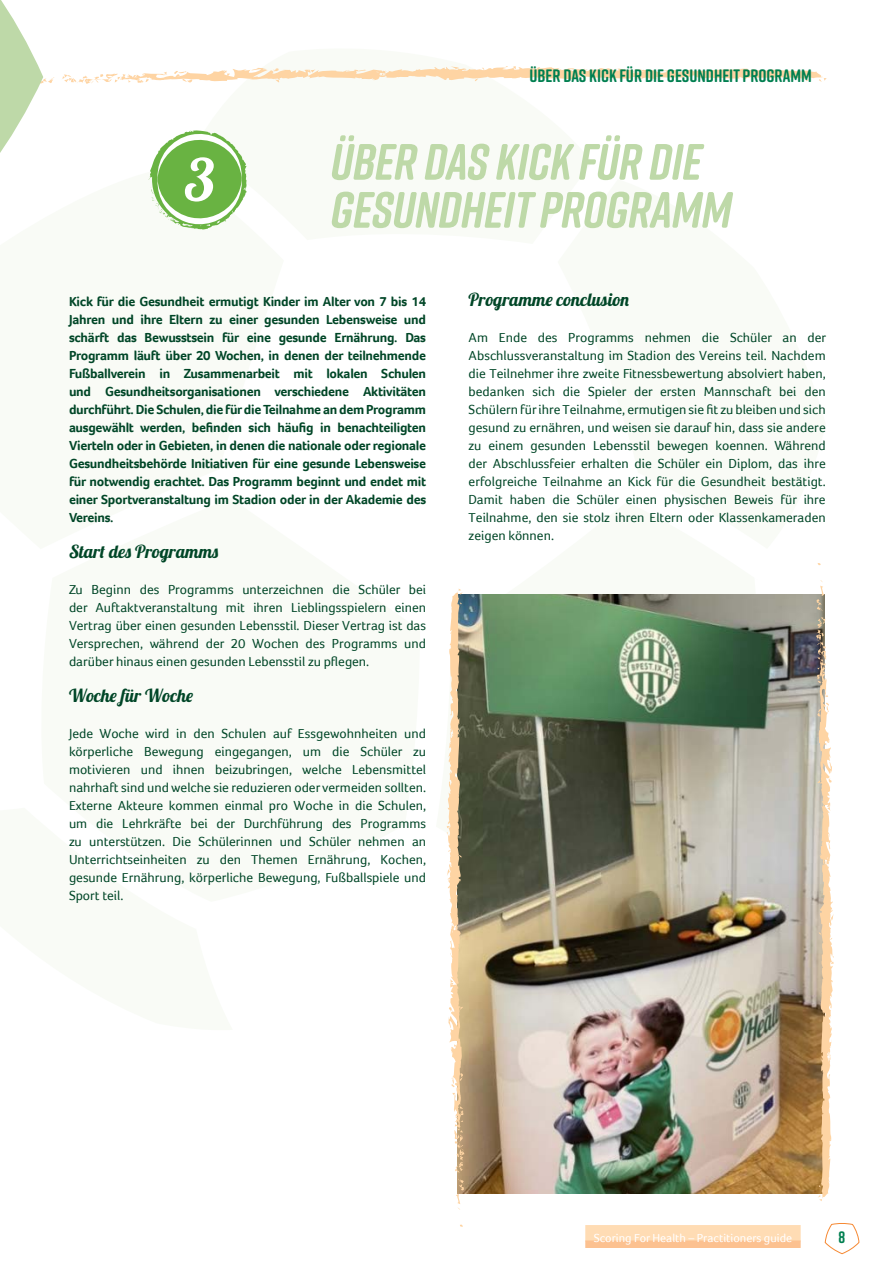
<style>
.page{position:relative;width:893px;height:1263px;background:#fff}
.page>*{position:absolute;margin:0;border:0;box-sizing:border-box;transform-origin:0 0}
.t1{font:58.65px "Lobster 1.4";color:#fff}
.t2{font:italic 700 51px/48px "Rift Soft";letter-spacing:-.01em;color:#bed9a8}
.t3{font:18px "Lobster 1.4";color:#004627}
.t4{font:700 18px "Rift Soft";color:#007f50}
.t5{font:700 16.5px "Rift Soft";color:#007f50}
.t6{font:13.5px/18px "Foco";color:#004627;text-align:justify}
.t7{font:700 13.5px/18px "Foco";letter-spacing:-.02em;color:#004627;text-align:justify}
.t8{font:12px "Foco";color:#fff}
</style>
<div class="page">
<svg style="left:824px;top:1223px;width:35px;height:31px"></svg>
<div style="left:585px;top:1225px;width:216px;height:16px;background:#ffdcb4"></div>
<div style="left:585px;top:1240px;width:216px;height:8px;background:#fcc190"></div>
<svg style="left:62px;top:66px;width:765px;height:18px"></svg>
<img style="left:468px;top:594px;width:345px;height:600px">
<svg style="left:149px;top:130px;width:98px;height:100px"></svg>
<svg style="left:0;top:0;width:54px;height:153px"></svg>
<svg style="left:447px;top:588px;width:21px;height:621px"></svg>
<svg style="left:813px;top:580px;width:21px;height:621px"></svg>
<h1 class="t1" style="left:185px;top:143px;width:32px">3</h1>
<h3 class="t4" style="left:529px;top:62px;width:284px">ÜBER DAS KICK FÜR DIE GESUNDHEIT PROGRAMM</h3>
<h2 class="t2" style="left:331px;top:137px;width:403px">ÜBER DAS KICK FÜR DIE<br>GESUNDHEIT PROGRAMM</h2>
<p class="t7" style="left:69px;top:292px;width:359px">Kick für die Gesundheit ermutigt Kinder im Alter von 7 bis 14<br>Jahren und ihre Eltern zu einer gesunden Lebensweise und schärft das Bewusstsein für eine gesunde Ernährung. Das Programm läuft über 20 Wochen, in denen der teilnehmende Fußballverein in Zusammenarbeit mit lokalen Schulen und Gesundheitsorganisationen verschiedene Aktivitäten durchführt. Die Schulen, die für die Teilnahme an dem Programm ausgewählt werden, befinden sich häufig in benachteiligten Vierteln oder in Gebieten, in denen die nationale oder regionale Gesundheitsbehörde Initiativen für eine gesunde Lebensweise für notwendig erachtet. Das Programm beginnt und endet mit einer Sportveranstaltung im Stadion oder in der Akademie des Vereins.</p>
<h3 class="t3" style="left:69px;top:540px;width:151px">Start des Programms</h3>
<p class="t6" style="left:69px;top:580px;width:359px">Zu Beginn des Programms unterzeichnen die Schüler bei der Auftaktveranstaltung mit ihren Lieblingsspielern einen Vertrag über einen gesunden Lebensstil. Dieser Vertrag ist das Versprechen, während der 20 Wochen des Programms und darüber hinaus einen gesunden Lebensstil zu pflegen.</p>
<h3 class="t3" style="left:69px;top:684px;width:126px">Woche für Woche</h3>
<p class="t6" style="left:69px;top:724px;width:359px">Jede Woche wird in den Schulen auf Essgewohnheiten und körperliche Bewegung eingegangen, um die Schüler zu motivieren und ihnen beizubringen, welche Lebensmittel nahrhaft sind und welche sie reduzieren oder vermeiden sollten.<br>Externe Akteure kommen einmal pro Woche in die Schulen, um die Lehrkräfte bei der Durchführung des Programms zu unterstützen. Die Schülerinnen und Schüler nehmen an Unterrichtseinheiten zu den Themen Ernährung, Kochen, gesunde Ernährung, körperliche Bewegung, Fußballspiele und Sport teil.</p>
<h3 class="t3" style="left:469px;top:288px;width:162px">Programme conclusion</h3>
<p class="t6" style="left:469px;top:328px;width:359px">Am Ende des Programms nehmen die Schüler an der Abschlussveranstaltung im Stadion des Vereins teil. Nachdem die Teilnehmer ihre zweite Fitnessbewertung absolviert haben, bedanken sich die Spieler der ersten Mannschaft bei den Schülern für ihre Teilnahme, ermutigen sie fit zu bleiben und sich gesund zu ernähren, und weisen sie darauf hin, dass sie andere zu einem gesunden Lebensstil bewegen koennen. Während der Abschlussfeier erhalten die Schüler ein Diplom, das ihre erfolgreiche Teilnahme an Kick für die Gesundheit bestätigt.<br>Damit haben die Schüler einen physischen Beweis für ihre Teilnahme, den sie stolz ihren Eltern oder Klassenkameraden zeigen können.</p>
<p class="t8" style="left:594px;top:1230px;width:200px">Scoring For Health – Practitioners guide</p>
<p class="t5" style="left:838px;top:1225px;width:8px">8</p>
</div>
